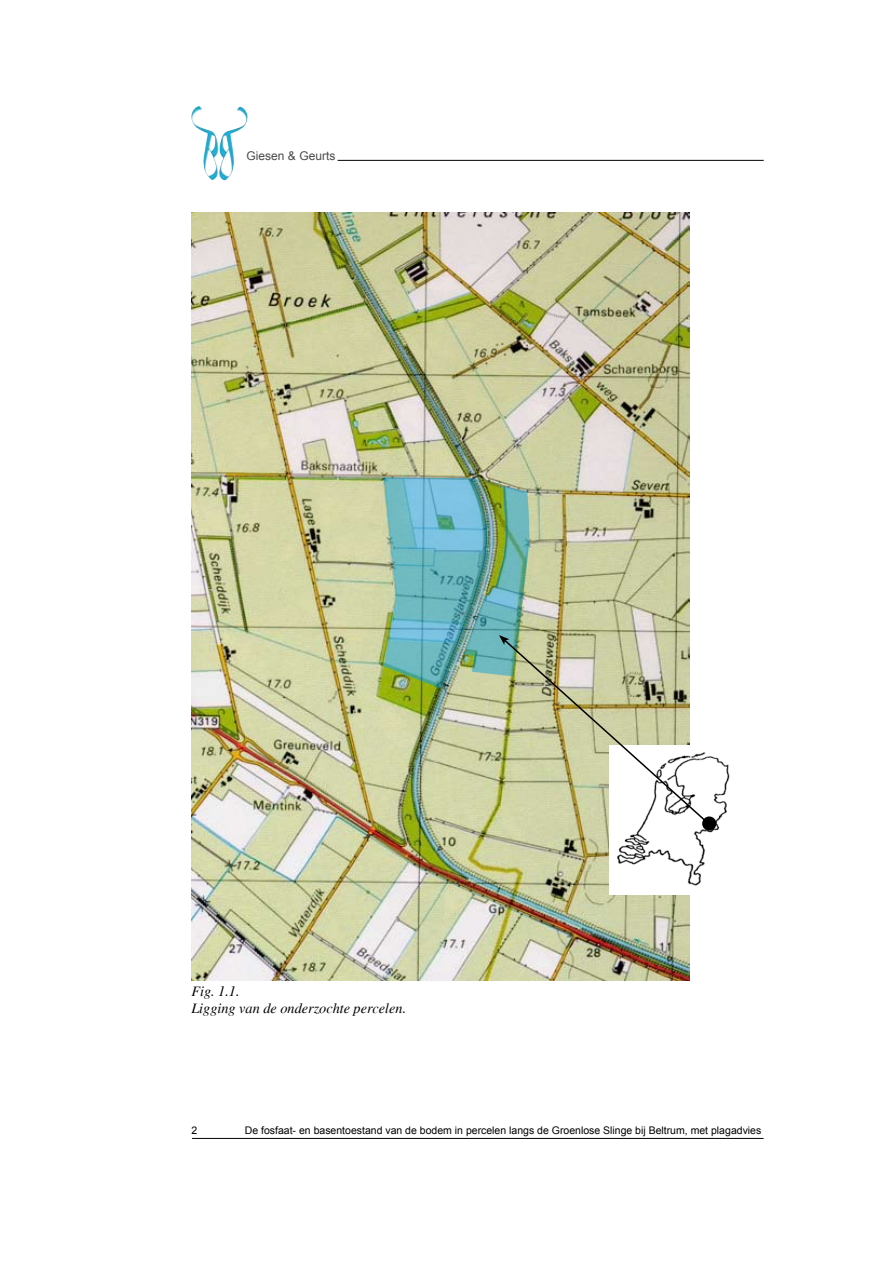
<style>
.page{position:relative;width:893px;height:1263px;background:#fff}
.page>*{position:absolute;margin:0;border:0;box-sizing:border-box;transform-origin:0 0}
.t1{font:italic 14.25px/17.1px "Times";color:#000}
.t2{font:12px "Arial";color:#49494b}
.t3{font:10.5px "Arial";color:#000}
</style>
<div class="page">
<hr style="left:192px;top:1138px;width:572px;height:1px;background:#000">
<hr style="left:338px;top:160px;width:426px;height:1px;background:#000">
<img style="left:191px;top:106px;width:57px;height:75px">
<img style="left:191px;top:213px;width:499px;height:768px">
<img style="left:610px;top:756px;width:120px;height:138px">
<div style="left:703px;top:817px;width:13px;height:13px;background:#000;border-radius:50%"></div>
<div style="left:702px;top:816px;width:14px;height:15px;border:2px solid #000;border-radius:50%"></div>
<img style="left:383px;top:477px;width:329px;height:350px">
<p class="t2" style="left:247px;top:148px;width:90px">Giesen &amp; Geurts</p>
<h1 class="t1" style="left:191px;top:983px;width:216px">Fig. 1.1.<br>Ligging van de onderzochte percelen.</h1>
<p class="t3" style="left:191px;top:1123px;width:7px">2</p>
<p class="t3" style="left:245px;top:1123px;width:518px">De fosfaat- en basentoestand van de bodem in percelen langs de Groenlose Slinge bij Beltrum, met plagadvies</p>
</div>
